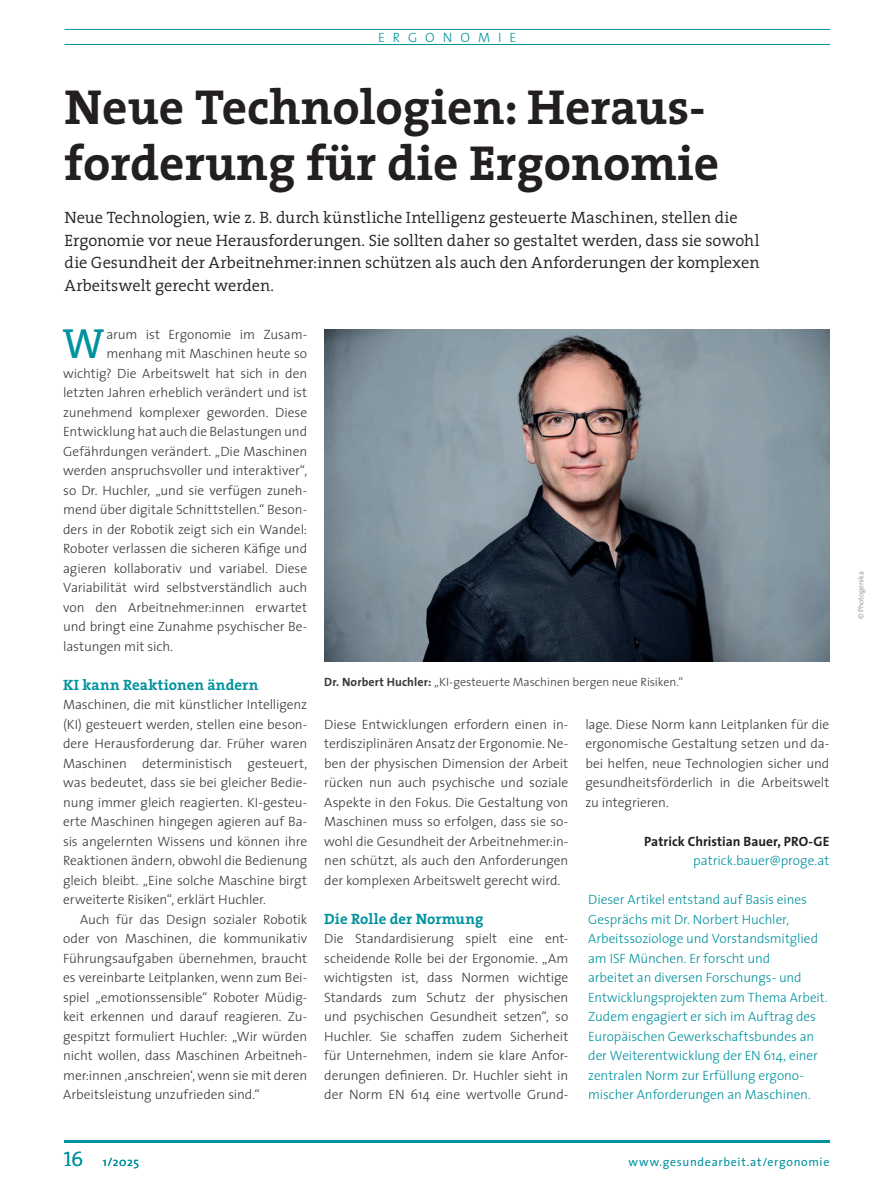
<style>
.page{position:relative;width:872px;height:1191px;background:#fff}
.page>*{position:absolute;margin:0;border:0;box-sizing:border-box;transform-origin:0 0}
.t1{font:700 49.5px/55.5px "The Serif";color:#231f20}
.t2{font:42.45px "The Serif";color:#00929e}
.t3{font:21px "The Serif Semi Light Caps";color:#00929e}
.t4{font:300 16.5px/22.5px "The Serif";letter-spacing:-.005em;color:#231f20}
.t5{font:700 15px "The Serif";color:#00929e}
.t6{font:300 13.5px/19.5px "The Sans";letter-spacing:-.005em;color:#383839;text-align:justify}
.t7{font:300 13.5px/19.5px "The Sans";letter-spacing:-.005em;color:#00929e}
.t8{font:700 13.5px "The Sans";letter-spacing:.005em;color:#231f20}
.t9{font:300 13.5px "The Sans";letter-spacing:.59em;color:#00929e}
.t10{font:300 12px "The Sans";color:#383839}
.t11{font:12px "The Sans";letter-spacing:.055em;color:#00929e}
.t12{font:300 7.5px "The Sans";color:#7d7d7c}
.s1{font-weight:700}
</style>
<div class="page">
<hr style="left:64px;top:1140px;width:765px;height:2px;background:#00929e">
<hr style="left:64px;top:29px;width:766px;height:1px;background:#00929e">
<hr style="left:64px;top:44px;width:766px;height:1px;background:#00929e">
<img style="left:325px;top:330px;width:504px;height:332px">
<p class="t9" style="left:378px;top:26px;width:140px">ERGONOMIE</p>
<h1 class="t1" style="left:65px;top:78px;width:656px">Neue Technologien: Heraus&shy;forderung für die Ergonomie</h1>
<p class="t4" style="left:65px;top:206px;width:696px">Neue Technologien, wie z. B. durch künstliche Intelligenz gesteuerte Maschinen, stellen die Ergonomie vor neue Herausforderungen. Sie sollten daher so gestaltet werden, dass sie sowohl die Gesundheit der Arbeitnehmer:innen schützen als auch den Anforderungen der komplexen Arbeitswelt gerecht werden.</p>
<h2 class="t2" style="left:63px;top:308px;width:43px">W</h2>
<p class="t6" style="left:106px;top:324px;width:202px">arum ist Ergonomie im Zusam-</p>
<p class="t6" style="left:106px;top:343px;width:202px">menhang mit Maschinen heute so</p>
<p class="t6" style="left:63px;top:363px;width:245px">wichtig? Die Arbeitswelt hat sich in den</p>
<p class="t6" style="left:63px;top:382px;width:246px">letzten Jahren erheblich verändert und ist</p>
<p class="t6" style="left:63px;top:402px;width:246px">zunehmend komplexer geworden. Diese</p>
<p class="t6" style="left:63px;top:421px;width:246px">Entwicklung hat auch die Belastungen und</p>
<p class="t6" style="left:63px;top:441px;width:245px">Gefährdungen verändert. „Die Maschinen</p>
<p class="t6" style="left:63px;top:460px;width:245px">werden anspruchsvoller und interaktiver“,</p>
<p class="t6" style="left:63px;top:480px;width:245px">so Dr. Huchler, „und sie verfügen zuneh-</p>
<p class="t6" style="left:63px;top:499px;width:245px">mend über digitale Schnittstellen.“ Beson-</p>
<p class="t6" style="left:63px;top:519px;width:245px">ders in der Robotik zeigt sich ein Wandel:</p>
<p class="t6" style="left:63px;top:538px;width:245px">Roboter verlassen die sicheren Käfige und</p>
<p class="t6" style="left:63px;top:558px;width:245px">agieren kollaborativ und variabel. Diese</p>
<p class="t6" style="left:63px;top:577px;width:245px">Variabilität wird selbstverständlich auch</p>
<p class="t6" style="left:63px;top:597px;width:245px">von den Arbeitnehmer:innen erwartet</p>
<p class="t6" style="left:63px;top:616px;width:245px">und bringt eine Zunahme psychischer Be-</p>
<p class="t6" style="left:63px;top:636px;width:111px">lastungen mit sich.</p>
<p class="t5" style="left:63px;top:672px;width:197px">KI kann Reaktionen ändern</p>
<p class="t6" style="left:63px;top:694px;width:246px">Maschinen, die mit künstlicher Intelligenz (KI) gesteuert werden, stellen eine beson&shy;dere Herausforderung dar. Früher waren Maschinen deterministisch gesteuert, was bedeutet, dass sie bei gleicher Bedie&shy;nung immer gleich reagierten. KI-gesteu&shy;erte Maschinen hingegen agieren auf Ba&shy;sis angelernten Wissens und können ihre Reaktionen ändern, obwohl die Bedienung gleich bleibt. „Eine solche Maschine birgt erweiterte Risiken“, erklärt Huchler.</p>
<p class="t6" style="left:63px;top:909px;width:246px;text-indent:17px">Auch für das Design sozialer Robotik oder von Maschinen, die kommunikativ Führungsaufgaben übernehmen, braucht es vereinbarte Leitplanken, wenn zum Bei&shy;spiel „emotionssensible“ Roboter Müdig&shy;keit erkennen und darauf reagieren. Zu&shy;gespitzt formuliert Huchler: „Wir würden nicht wollen, dass Maschinen Arbeitneh&shy;mer:innen ‚anschreien‘, wenn sie mit deren Arbeitsleistung unzufrieden sind.“</p>
<p class="t10" style="left:324px;top:672px;width:360px"><span class="s1">Dr. Norbert Huchler:</span> „KI-gesteuerte Maschinen bergen neue Risiken.“</p>
<p class="t6" style="left:324px;top:714px;width:246px">Diese Entwicklungen erfordern einen in&shy;terdisziplinären Ansatz der Ergonomie. Ne&shy;ben der physischen Dimension der Arbeit rücken nun auch psychische und soziale Aspekte in den Fokus. Die Gestaltung von Maschinen muss so erfolgen, dass sie so&shy;wohl die Gesundheit der Arbeitnehmer:in&shy;nen schützt, als auch den Anforderungen der komplexen Arbeitswelt gerecht wird.</p>
<p class="t5" style="left:324px;top:906px;width:161px">Die Rolle der Normung</p>
<p class="t6" style="left:324px;top:928px;width:246px">Die Standardisierung spielt eine ent&shy;scheidende Rolle bei der Ergonomie. „Am wichtigsten ist, dass Normen wichtige Standards zum Schutz der physischen und psychischen Gesundheit setzen“, so Huchler. Sie schaffen zudem Sicherheit für Unternehmen, indem sie klare Anfor&shy;derungen definieren. Dr. Huchler sieht in der Norm EN 614 eine wertvolle Grund-</p>
<p class="t6" style="left:585px;top:714px;width:246px">lage. Diese Norm kann Leitplanken für die ergonomische Gestaltung setzen und da&shy;bei helfen, neue Technologien sicher und gesundheitsförderlich in die Arbeitswelt zu integrieren.</p>
<p class="t8" style="left:644px;top:830px;width:187px">Patrick Christian Bauer, PRO-GE</p>
<p class="t7" style="left:693px;top:850px;width:138px">patrick.bauer@proge.at</p>
<p class="t7" style="left:588px;top:889px;width:241px">Dieser Artikel entstand auf Basis eines Gesprächs mit Dr. Norbert Huchler, Arbeitssoziologe und Vorstandsmitglied am ISF München. Er forscht und<br>arbeitet an diversen Forschungs- und Entwicklungsprojekten zum Thema Arbeit.<br>Zudem engagiert er sich im Auftrag des Europäischen Gewerkschaftsbundes an der Weiterentwicklung der EN 614, einer zentralen Norm zur Erfüllung ergono&shy;mischer Anforderungen an Maschinen.</p>
<h3 class="t3" style="left:64px;top:1141px;width:21px">16</h3>
<p class="t11" style="left:103px;top:1151px;width:38px">1/2025</p>
<p class="t11" style="left:628px;top:1151px;width:202px">www.gesundearbeit.at/ergonomie</p>
<p class="t12" style="left:854px;top:619px;width:49px;rotate:-90deg">© Photogenika</p>
</div>
